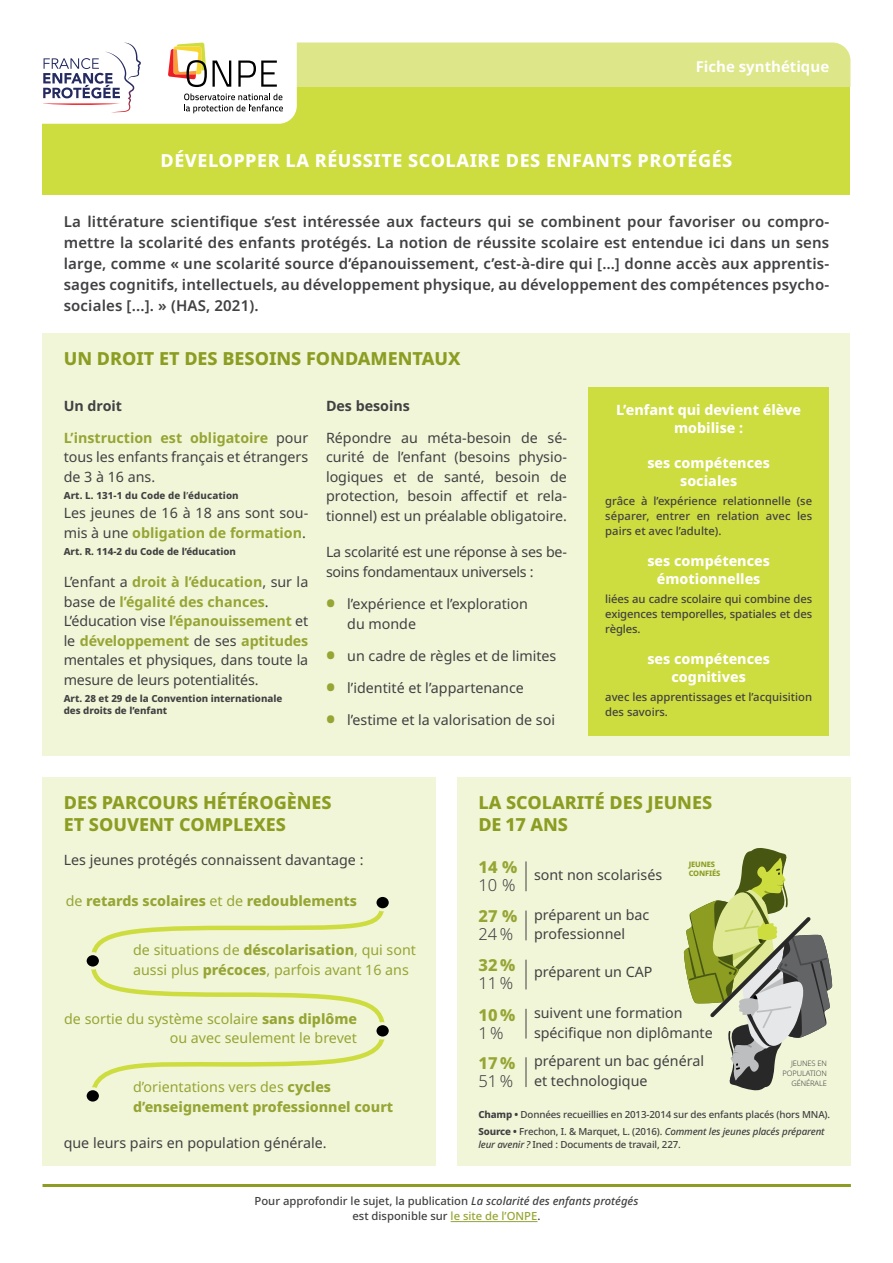
<style>
.page{position:relative;width:893px;height:1263px;background:#fff}
.page>*{position:absolute;margin:0;border:0;box-sizing:border-box;transform-origin:0 0}
.t1{font:800 18px/21.8px "Noto Sans";color:#8c9d22}
.t2{font:800 18px "Noto Sans";letter-spacing:.03em;color:#fff}
.t3{font:800 16.5px "Noto Sans";letter-spacing:.01em;color:#96a534}
.t4{font:300 16.5px "Noto Sans";letter-spacing:.01em;color:#414042}
.t5{font:600 15px/21px "Noto Sans";letter-spacing:.01em;color:#414042;text-align:justify}
.t6{font:700 15px "Noto Sans";color:#fff}
.t7{font:14.25px/19.5px "Noto Sans";color:#414042}
.t8{font:14.25px/19.5px "Noto Sans";color:#96a534}
.t9{font:800 14.25px/18px "Noto Sans";color:#fff;text-align:center}
.t10{font:800 14.25px/19.5px "Noto Sans";color:#96a534}
.t11{font:14.25px/19.5px "Noto Sans";letter-spacing:-.02em;color:#414042}
.t12{font:700 14.25px "Noto Sans";color:#414042}
.t13{font:500 11.25px/15px "Noto Sans";color:#414042;text-align:justify}
.t14{font:500 9.75px/17px "Noto Sans";letter-spacing:-.015em;color:#414042}
.t15{font:800 9.75px/12.8px "Noto Sans";color:#414042}
.t16{font:300 7.5px/9.8px "Noto Sans";letter-spacing:-.015em;color:#414042;text-align:right}
.t17{font:800 7.5px/9.8px "Noto Sans";letter-spacing:-.015em;color:#8c9d22}
.s1{font-weight:700;color:#96a534}
.s2{font-weight:500}
.s3{font-weight:800;font-size:24px;color:#96a534}
.s4{font-weight:400}
.s5{font-weight:800}
.s6{font-style:italic}
.s7{color:#96a534}
</style>
<div class="page">
<div style="left:43px;top:87px;width:807px;height:107px;background:#cddc3e"></div>
<svg style="left:42px;top:42px;width:808px;height:82px"></svg>
<div style="left:43px;top:333px;width:807px;height:423px;background:#f2f6d8"></div>
<div style="left:43px;top:777px;width:393px;height:388px;background:#f2f6d8"></div>
<div style="left:457px;top:777px;width:393px;height:388px;background:#f2f6d8"></div>
<hr style="left:43px;top:1184px;width:808px;height:3px;background:#8c9d22">
<hr style="left:451px;top:1221px;width:86px;height:1px;background:#96a534">
<div style="left:588px;top:387px;width:241px;height:349px;background:#cddc3e"></div>
<hr style="left:526px;top:861px;width:1px;height:30px;background:#414042">
<hr style="left:526px;top:910px;width:1px;height:30px;background:#414042">
<svg style="left:526px;top:960px;width:1px;height:29px"></svg>
<svg style="left:526px;top:1009px;width:1px;height:29px"></svg>
<hr style="left:526px;top:1057px;width:1px;height:30px;background:#414042">
<svg style="left:683px;top:848px;width:150px;height:243px"></svg>
<svg style="left:91px;top:911px;width:294px;height:177px"></svg>
<div style="left:375px;top:895px;width:15px;height:15px;background:#000;border-radius:50%"></div>
<div style="left:373px;top:894px;width:19px;height:17px;border:3px solid #f2f6d8;border-radius:50%"></div>
<div style="left:85px;top:954px;width:15px;height:14px;background:#000;border-radius:50%"></div>
<div style="left:84px;top:952px;width:18px;height:17px;border:3px solid #f2f6d8;border-radius:50%"></div>
<div style="left:85px;top:1089px;width:15px;height:14px;background:#000;border-radius:50%"></div>
<div style="left:84px;top:1087px;width:18px;height:17px;border:3px solid #f2f6d8;border-radius:50%"></div>
<div style="left:375px;top:1024px;width:15px;height:14px;background:#000;border-radius:50%"></div>
<div style="left:373px;top:1022px;width:19px;height:17px;border:3px solid #f2f6d8;border-radius:50%"></div>
<p class="t6" style="left:696px;top:55px;width:135px">Fiche synthétique</p>
<p class="t2" style="left:161px;top:148px;width:573px">DÉVELOPPER LA RÉUSSITE SCOLAIRE DES ENFANTS PROTÉGÉS</p>
<p class="t5" style="left:64px;top:212px;width:767px">La littérature scientifique s’est intéressée aux facteurs qui se combinent pour favoriser ou compro&shy;mettre la scolarité des enfants protégés. La notion de réussite scolaire est entendue ici dans un sens large, comme « une scolarité source d’épanouissement, c’est-à-dire qui […] donne accès aux apprentis&shy;sages cognitifs, intellectuels, au développement physique, au développement des compétences psycho&shy;sociales [...]. » (HAS, 2021).</p>
<p class="t1" style="left:64px;top:347px;width:398px">UN DROIT ET DES BESOINS FONDAMENTAUX</p>
<p class="t12" style="left:64px;top:395px;width:60px">Un droit</p>
<p class="t7" style="left:64px;top:428px;width:246px;text-align:justify"><span class="s1">L’instruction est obligatoire</span> pour tous les enfants français et étrangers de 3 à 16 ans.</p>
<p class="t15" style="left:64px;top:489px;width:177px">Art. L. 131-1 du Code de l<span class="s2">’</span>éducation</p>
<p class="t7" style="left:64px;top:504px;width:246px">Les jeunes de 16 à 18 ans sont sou&shy;mis à une <span class="s1">obligation de formation</span>.</p>
<p class="t15" style="left:64px;top:545px;width:174px">Art. R. 114-2 du Code de l’éducation</p>
<p class="t7" style="left:64px;top:572px;width:246px">L’enfant a <span class="s1">droit à l’éducation</span>, sur la base de <span class="s1">l’égalité des chances</span>.<br>L’éducation vise <span class="s1">l’épanouissement</span> et le <span class="s1">développement</span> de ses <span class="s1">aptitudes </span>mentales et physiques, dans toute la mesure de leurs potentialités.</p>
<p class="t15" style="left:64px;top:692px;width:220px">Art. 28 et 29 de la Convention internationale des droits de l’enfant</p>
<p class="t12" style="left:326px;top:395px;width:85px">Des besoins</p>
<p class="t7" style="left:326px;top:428px;width:242px;text-align:justify">Répondre au méta-besoin de sé&shy;curité de l’enfant (besoins physio&shy;logiques et de santé, besoin de protection, besoin affectif et rela&shy;tionnel) est un préalable obligatoire.</p>
<p class="t11" style="left:326px;top:543px;width:242px">La scolarité est une réponse à ses be&shy;soins fondamentaux universels :</p>
<p class="t7" style="left:347px;top:594px;width:182px;text-indent:-21px"><span class="s3">•</span> l’expérience et l’exploration du monde</p>
<p class="t7" style="left:326px;top:646px;width:232px"><span class="s3">•</span> un cadre de règles et de limites</p>
<p class="t7" style="left:326px;top:678px;width:199px"><span class="s3">•</span> l’identité et l’appartenance</p>
<p class="t7" style="left:326px;top:711px;width:231px"><span class="s3">•</span> l’estime et la valorisation de soi</p>
<p class="t9" style="left:616px;top:401px;width:186px">L’enfant qui devient élève mobilise :</p>
<p class="t9" style="left:647px;top:454px;width:124px">ses compétences sociales</p>
<p class="t13" style="left:605px;top:494px;width:208px">grâce à l’expérience relationnelle (se séparer, entrer en relation avec les pairs et avec l’adulte).</p>
<p class="t9" style="left:647px;top:552px;width:124px">ses compétences émotionnelles</p>
<p class="t13" style="left:605px;top:592px;width:208px">liées au cadre scolaire qui combine des exigences temporelles, spatiales et des règles.</p>
<p class="t9" style="left:647px;top:650px;width:124px">ses compétences cognitives</p>
<p class="t13" style="left:605px;top:690px;width:208px">avec les apprentissages et l’acquisition des savoirs.</p>
<p class="t1" style="left:64px;top:792px;width:269px">DES PARCOURS HÉTÉROGÈNES<br>ET SOUVENT COMPLEXES</p>
<p class="t1" style="left:478px;top:792px;width:235px">LA SCOLARITÉ DES JEUNES<br>DE 17 ANS</p>
<p class="t7" style="left:64px;top:850px;width:301px">Les jeunes protégés connaissent davantage :</p>
<p class="t10" style="left:66px;top:891px;width:293px"><span class="s4">de</span> retards scolaires <span class="s4">et de</span> redoublements</p>
<p class="t8" style="left:133px;top:940px;width:284px">de situations de <span class="s5">déscolarisation</span>, qui sont aussi plus <span class="s5">précoces</span>, parfois avant 16 ans</p>
<p class="t8" style="left:64px;top:1009px;width:294px;text-align:right">de sortie du système scolaire <span class="s5">sans diplôme </span>ou avec seulement le brevet</p>
<p class="t10" style="left:133px;top:1077px;width:262px"><span class="s4">d’orientations vers des</span> cycles d’enseignement professionnel court</p>
<p class="t7" style="left:64px;top:1133px;width:264px">que leurs pairs en population générale.</p>
<p class="t3" style="left:478px;top:855px;width:41px">14 %</p>
<p class="t4" style="left:478px;top:874px;width:39px">10 %</p>
<p class="t3" style="left:478px;top:904px;width:41px">27 %</p>
<p class="t4" style="left:478px;top:923px;width:36px">24%</p>
<p class="t7" style="left:534px;top:865px;width:130px">sont non scolarisés</p>
<p class="t7" style="left:534px;top:905px;width:117px">préparent un bac professionnel</p>
<p class="t17" style="left:689px;top:859px;width:33px">JEUNES<br>CONFIÉS</p>
<p class="t3" style="left:478px;top:953px;width:38px">32%</p>
<p class="t4" style="left:478px;top:971px;width:36px">11%</p>
<p class="t7" style="left:534px;top:963px;width:120px">préparent un CAP</p>
<p class="t3" style="left:478px;top:1002px;width:38px">10%</p>
<p class="t4" style="left:478px;top:1021px;width:27px">1%</p>
<p class="t7" style="left:534px;top:1003px;width:180px">suivent une formation spécifique non diplômante</p>
<p class="t3" style="left:478px;top:1051px;width:38px">17%</p>
<p class="t4" style="left:478px;top:1069px;width:36px">51%</p>
<p class="t7" style="left:534px;top:1051px;width:171px">préparent un bac général et technologique</p>
<p class="t16" style="left:782px;top:1059px;width:46px">JEUNES EN<br>POPULATION<br>GÉNÉRALE</p>
<p class="t14" style="left:478px;top:1106px;width:353px"><span class="s5">Champ •</span> Données recueillies en 2013-2014 sur des enfants placés (hors MNA).<br><span class="s5">Source •</span> Frechon, I. &amp; Marquet, L. (2016). <span class="s6">Comment les jeunes placés préparent</span></p>
<p class="t14" style="left:478px;top:1136px;width:204px"><span class="s6">leur avenir ?</span> Ined : Documents de travail, 227.</p>
<p class="t13" style="left:255px;top:1194px;width:385px;text-align:center">Pour approfondir le sujet, la publication <span class="s6">La scolarité des enfants protégés </span>est disponible sur <span class="s7">le site de l’ONPE</span>.</p>
</div>
